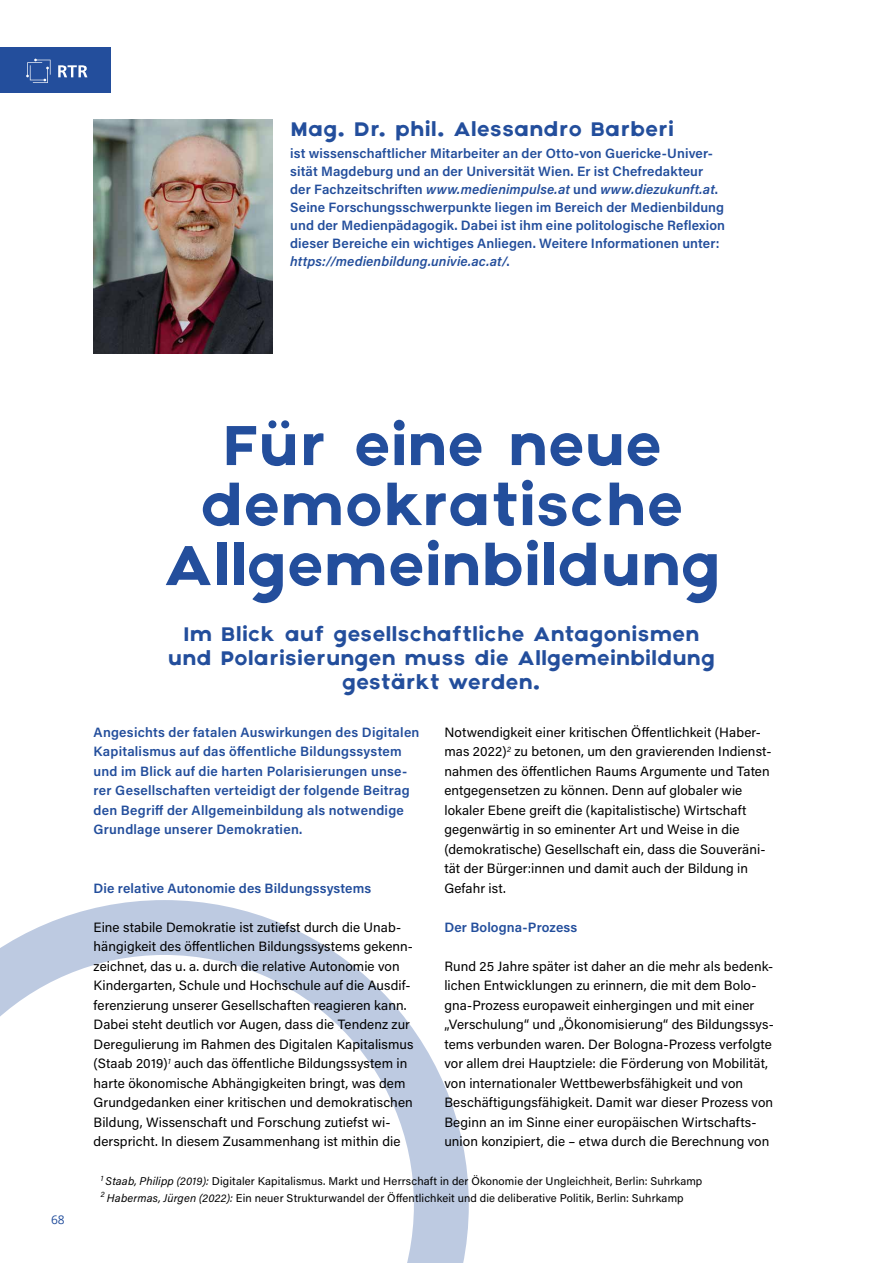
<style>
.page{position:relative;width:893px;height:1263px;background:#fff}
.page>*{position:absolute;margin:0;border:0;box-sizing:border-box;transform-origin:0 0}
.t1{font:60px/60px "Axis";color:#234e9c;text-align:center}
.t2{font:21px/24px "Axis";letter-spacing:.005em;color:#234e9c;text-align:center}
.t3{font:13.5px/19.5px "Acumin Pro";letter-spacing:.005em;color:#000}
.t4{font:600 13.5px/18px "Acumin Pro";letter-spacing:.01em;color:#234e9c}
.t5{font:12px "Open Sans";color:#234e9c}
.t6{font:11.25px/16.5px "Acumin Pro";letter-spacing:.015em;color:#000}
.s1{font-style:italic}
</style>
<div class="page">
<img style="left:94px;top:120px;width:178px;height:234px">
<svg style="left:0;top:900px;width:469px;height:363px"></svg>
<div style="left:0;top:48px;width:111px;height:45px;background:#234e9c"></div>
<svg style="left:26px;top:59px;width:23px;height:22px"></svg>
<svg style="left:58px;top:65px;width:29px;height:12px"></svg>
<h2 class="t2" style="left:290px;top:117px;width:385px">Mag. Dr. phil. Alessandro Barberi</h2>
<p class="t4" style="left:290px;top:144px;width:436px">ist wissenschaftlicher Mitarbeiter an der Otto-von Guericke-Univer&shy;sität Magdeburg und an der Universität Wien. Er ist Chefredakteur der Fachzeitschriften <span class="s1">www.medienimpulse.at</span> und <span class="s1">www.diezukunft.at</span>.<br>Seine Forschungsschwerpunkte liegen im Bereich der Medienbildung und der Medienpädagogik. Dabei ist ihm eine politologische Reflexion dieser Bereiche ein wichtiges Anliegen. Weitere Informationen unter: <span class="s1">https://medienbildung.univie.ac.at/</span>.</p>
<p class="t5" style="left:51px;top:1211px;width:15px">68</p>
<h1 class="t1" style="left:163px;top:417px;width:558px">Für eine neue demokratische<br>Allgemeinbildung</h1>
<h2 class="t2" style="left:168px;top:622px;width:548px">Im Blick auf gesellschaftliche Antagonismen und Polarisierungen muss die Allgemeinbildung gestärkt werden.</h2>
<p class="t4" style="left:94px;top:721px;width:327px;line-height:19.5px">Angesichts der fatalen Auswirkungen des Digitalen Kapitalismus auf das öffentliche Bildungssystem und im Blick auf die harten Polarisierungen unse&shy;rer Gesellschaften verteidigt der folgende Beitrag den Begriff der Allgemeinbildung als notwendige Grundlage unserer Demokratien.</p>
<p class="t4" style="left:94px;top:878px;width:279px">Die relative Autonomie des Bildungssystems</p>
<p class="t3" style="left:94px;top:916px;width:321px">Eine stabile Demokratie ist zutiefst durch die Unab&shy;hängigkeit des öffentlichen Bildungssystems gekenn&shy;zeichnet, das u. a. durch die relative Autonomie von Kindergarten, Schule und Hochschule auf die Ausdif&shy;ferenzierung unserer Gesellschaften reagieren kann.<br>Dabei steht deutlich vor Augen, dass die Tendenz zur Deregulierung im Rahmen des Digitalen Kapitalismus (Staab 2019)<sup>1</sup> auch das öffentliche Bildungssystem in harte ökonomische Abhängigkeiten bringt, was dem Grundgedanken einer kritischen und demokratischen Bildung, Wissenschaft und Forschung zutiefst wi&shy;derspricht. In diesem Zusammenhang ist mithin die</p>
<p class="t3" style="left:444px;top:721px;width:329px">Notwendigkeit einer kritischen Öffentlichkeit (Haber&shy;mas 2022)<sup>2</sup> zu betonen, um den gravierenden Indienst&shy;nahmen des öffentlichen Raums Argumente und Taten entgegensetzen zu können. Denn auf globaler wie lokaler Ebene greift die (kapitalistische) Wirtschaft gegenwärtig in so eminenter Art und Weise in die (demokratische) Gesellschaft ein, dass die Souveräni&shy;tät der Bürger:innen und damit auch der Bildung in Gefahr ist.</p>
<p class="t4" style="left:444px;top:917px;width:135px">Der Bologna-Prozess</p>
<p class="t3" style="left:444px;top:955px;width:331px">Rund 25 Jahre später ist daher an die mehr als bedenk&shy;lichen Entwicklungen zu erinnern, die mit dem Bolo&shy;gna-Prozess europaweit einhergingen und mit einer „Verschulung“ und „Ökonomisierung“ des Bildungssys&shy;tems verbunden waren. Der Bologna-Prozess verfolgte vor allem drei Hauptziele: die Förderung von Mobilität, von internationaler Wettbewerbsfähigkeit und von Beschäftigungsfähigkeit. Damit war dieser Prozess von Beginn an im Sinne einer europäischen Wirtschafts&shy;union konzipiert, die – etwa durch die Berechnung von</p>
<p class="t6" style="left:101px;top:1172px;width:603px"><sup>1</sup> <span class="s1">Staab, Philipp (2019):</span> Digitaler Kapitalismus. Markt und Herrschaft in der Ökonomie der Ungleichheit, Berlin: Suhrkamp<br><sup>2</sup> <span class="s1">Habermas, Jürgen (2022):</span> Ein neuer Strukturwandel der Öffentlichkeit und die deliberative Politik, Berlin: Suhrkamp</p>
</div>
